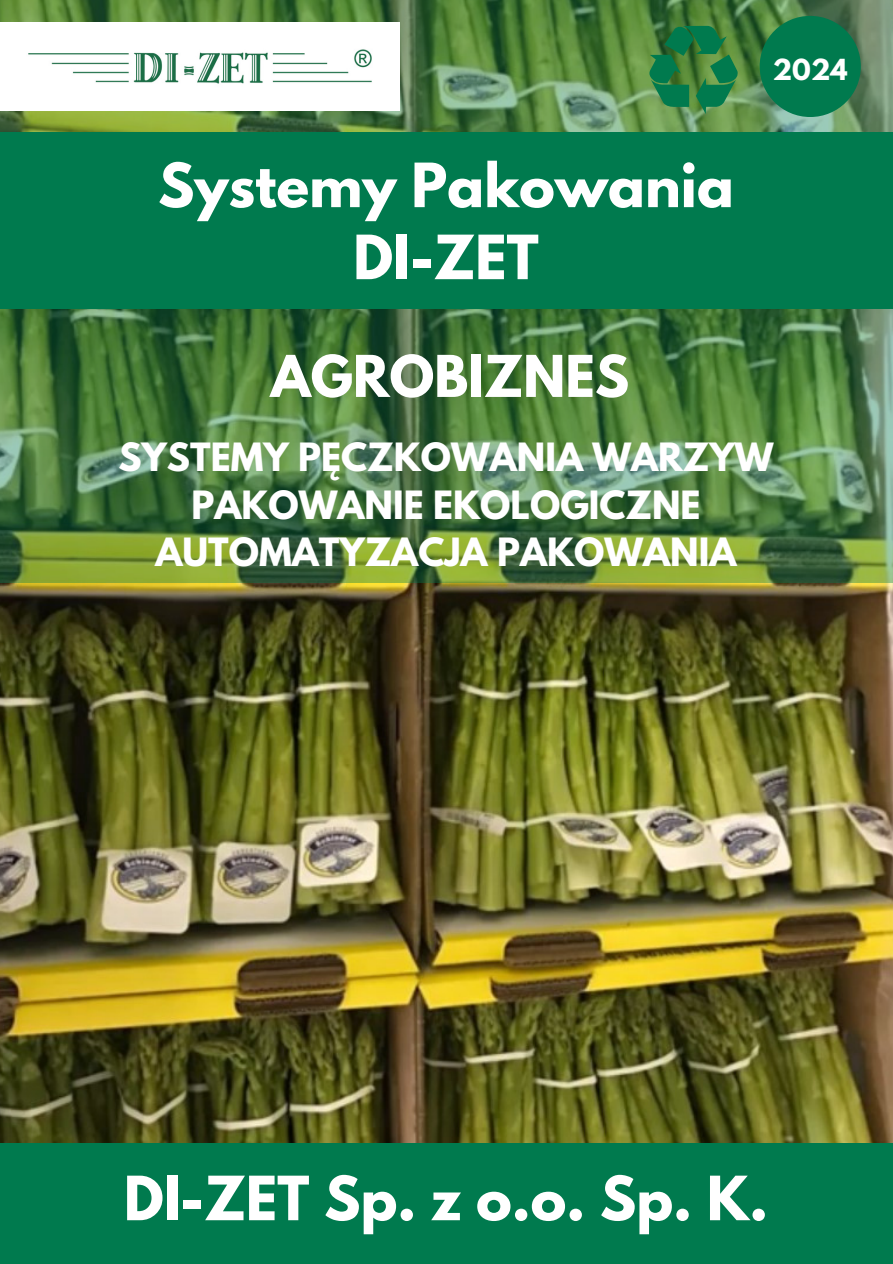
<style>
.page{position:relative;width:893px;height:1264px;background:#fff}
.page>*{position:absolute;margin:0;border:0;box-sizing:border-box;transform-origin:0 0}
.t1{font:700 54px "League Spartan";color:#fff}
.t2{font:700 51px "League Spartan";color:#fff}
.t3{font:700 34.5px "League Spartan";color:#fff}
.t4{font:700 25.65px "League Spartan";color:#fff}
</style>
<div class="page">
<img style="left:0;top:582px;width:892px;height:560px">
<img style="left:0;top:0;width:892px;height:582px">
<div style="left:0;top:132px;width:892px;height:176px;background:#007a4e"></div>
<div style="left:0;top:1142px;width:892px;height:121px;background:#007a4e"></div>
<img style="left:0;top:23px;width:399px;height:87px">
<div style="left:759px;top:16px;width:101px;height:101px;background:#007a4e;border-radius:50%"></div>
<svg style="left:647px;top:23px;width:92px;height:91px;background:#348347"></svg>
<p class="t1" style="left:158px;top:158px;width:577px">Systemy Pakowania</p>
<p class="t1" style="left:353px;top:230px;width:187px">DI-ZET</p>
<p class="t2" style="left:270px;top:351px;width:360px">AGROBIZNES</p>
<p class="t4" style="left:772px;top:57px;width:76px">2024</p>
<p class="t3" style="left:118px;top:440px;width:656px">SYSTEMY PĘCZKOWANIA WARZYW</p>
<p class="t3" style="left:191px;top:487px;width:510px">PAKOWANIE EKOLOGICZNE</p>
<p class="t3" style="left:155px;top:535px;width:582px">AUTOMATYZACJA PAKOWANIA</p>
<p class="t1" style="left:124px;top:1171px;width:645px">DI-ZET Sp. z o.o. Sp. K.</p>
</div>
